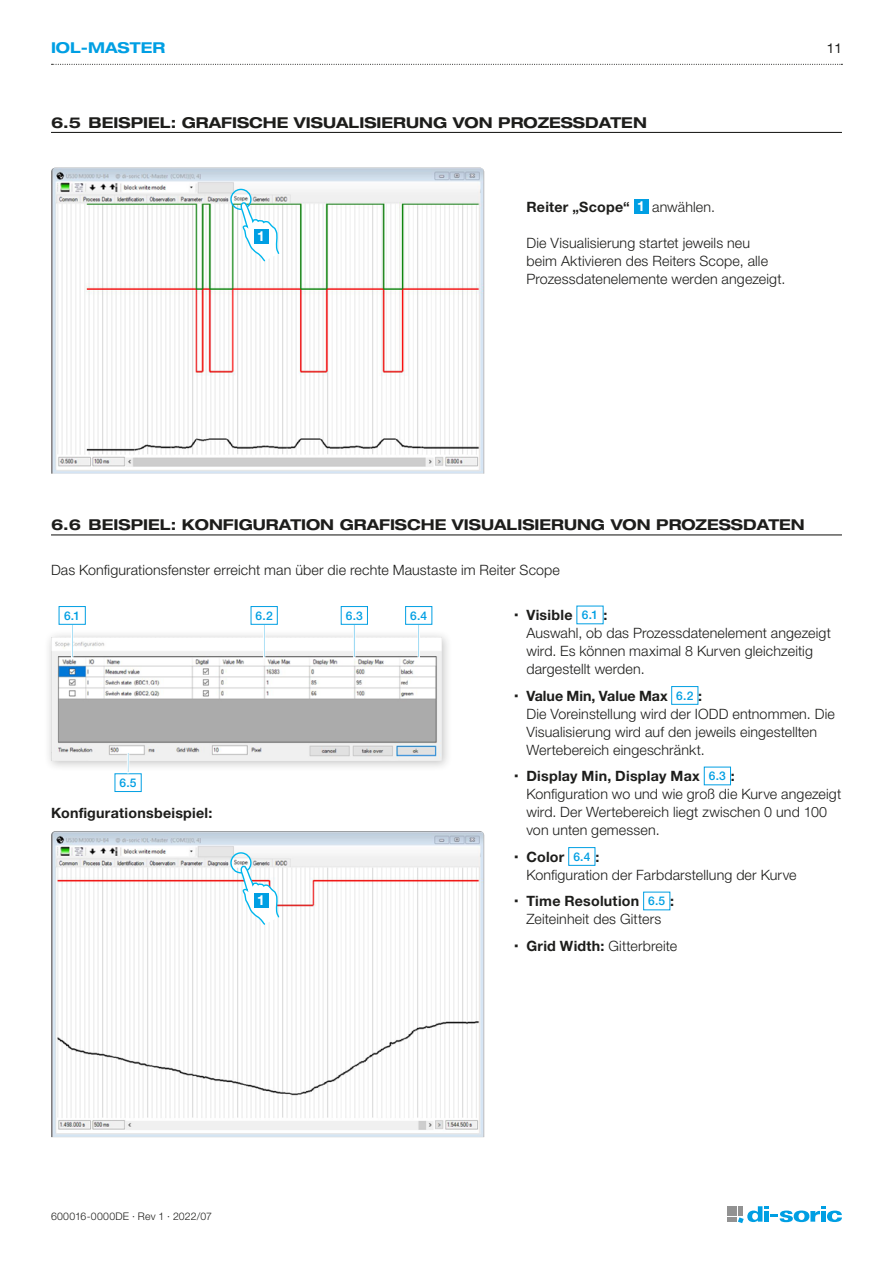
<style>
.page{position:relative;width:893px;height:1263px;background:#fff}
.page>*{position:absolute;margin:0;border:0;box-sizing:border-box;transform-origin:0 0}
.t1{font:700 expanded 15px "Helvetica Neue LTW1 G";color:#1d1d1b}
.t2{font:700 expanded 15px "Helvetica Neue LTW1 G";color:#009fe3}
.Aufzählung_blue_Squa{font:300 14.25px/18px "Helvetica Neue LTW1 G";letter-spacing:.01em;color:#1d1d1b}
.Copy{font:700 14.25px "Helvetica Neue LTW1 G";letter-spacing:.015em;color:#1d1d1b}
.Copy-2{font:700 14.25px "Helvetica Neue LTW1 G";letter-spacing:-.005em;color:#1d1d1b}
.Aufzählung_blue_Squa-2{font:700 14.25px "Helvetica Neue LTW1 G";letter-spacing:.015em;color:#1d1d1b}
.t3{font:700 13.8px "Helvetica Neue LTW1 G";color:#fff}
.t4{font:13.5px "Helvetica Neue LTW1 G";color:#1d1d1b}
.Beschriftung_Screens{font:500 12px "Helvetica Neue LTW1 G";color:#009fe3}
.t5{font:300 10.5px "Helvetica Neue LTW1 G";letter-spacing:.02em;color:#1d1d1b}
.s1{font-weight:700}
</style>
<div class="page">
<svg style="left:727px;top:1206px;width:115px;height:17px"></svg>
<div style="left:821px;top:1211px;width:5px;height:11px;background:#009fe3"></div>
<svg style="left:52px;top:64px;width:790px;height:1px"></svg>
<hr style="left:51px;top:132px;width:791px;height:1px;background:#1d1d1b">
<hr style="left:51px;top:534px;width:791px;height:1px;background:#1d1d1b">
<img style="left:51px;top:168px;width:433px;height:306px">
<div style="left:230px;top:189px;width:22px;height:21px;border:1px solid #00b6ed;border-radius:50%"></div>
<svg style="left:240px;top:201px;width:40px;height:61px"></svg>
<div style="left:254px;top:229px;width:14px;height:15px;background:#009fe3"></div>
<div style="left:634px;top:199px;width:14px;height:14px;background:#009fe3"></div>
<div style="left:44px;top:630px;width:409px;height:142px;background:#1d1d1b;opacity:.25"></div>
<img style="left:51px;top:637px;width:391px;height:81px">
<svg style="left:58px;top:606px;width:28px;height:53px"></svg>
<svg style="left:250px;top:606px;width:28px;height:53px"></svg>
<svg style="left:340px;top:606px;width:28px;height:53px"></svg>
<svg style="left:405px;top:606px;width:28px;height:53px"></svg>
<img style="left:51px;top:718px;width:391px;height:43px">
<svg style="left:114px;top:751px;width:28px;height:41px"></svg>
<svg style="left:576px;top:605px;width:28px;height:19px"></svg>
<svg style="left:671px;top:686px;width:28px;height:19px"></svg>
<svg style="left:703px;top:766px;width:28px;height:19px"></svg>
<svg style="left:568px;top:847px;width:28px;height:19px"></svg>
<svg style="left:643px;top:891px;width:28px;height:20px"></svg>
<img style="left:51px;top:831px;width:433px;height:306px">
<div style="left:230px;top:852px;width:22px;height:21px;border:1px solid #00b6ed;border-radius:50%"></div>
<svg style="left:240px;top:864px;width:40px;height:62px"></svg>
<div style="left:254px;top:893px;width:14px;height:14px;background:#009fe3"></div>
<p class="t2" style="left:51px;top:38px;width:116px">IOL-MASTER</p>
<p class="t4" style="left:827px;top:40px;width:17px">11</p>
<p class="t1" style="left:51px;top:112px;width:597px">6.5 BEISPIEL: GRAFISCHE VISUALISIERUNG VON PROZESSDATEN</p>
<p class="t3" style="left:257px;top:228px;width:9px">1</p>
<p class="Aufzählung_blue_Squa-2" style="left:526px;top:198px;width:105px">Reiter „Scope“</p>
<p class="t3" style="left:637px;top:198px;width:9px">1</p>
<p class="Aufzählung_blue_Squa" style="left:652px;top:198px;width:64px">anwählen.</p>
<p class="Aufzählung_blue_Squa" style="left:526px;top:234px;width:260px">Die Visualisierung startet jeweils neu<br>beim Aktivieren des Reiters Scope, alle<br>Prozessdatenelemente werden angezeigt.</p>
<p class="t1" style="left:51px;top:515px;width:755px">6.6 BEISPIEL: KONFIGURATION GRAFISCHE VISUALISIERUNG VON PROZESSDATEN</p>
<p class="Aufzählung_blue_Squa" style="left:51px;top:560px;width:510px">Das Konfigurationsfenster erreicht man über die rechte Maustaste im Reiter Scope</p>
<p class="Beschriftung_Screens" style="left:64px;top:608px;width:18px">6.1</p>
<p class="Copy" style="left:526px;top:606px;width:48px">Visible</p>
<p class="Beschriftung_Screens" style="left:582px;top:608px;width:18px">6.1</p>
<p class="Beschriftung_Screens" style="left:256px;top:608px;width:19px">6.2</p>
<p class="Beschriftung_Screens" style="left:346px;top:608px;width:19px">6.3</p>
<p class="Beschriftung_Screens" style="left:410px;top:608px;width:19px">6.4</p>
<p class="Aufzählung_blue_Squa" style="left:526px;top:606px;width:306px;text-indent:77px"><span class="s1">:<br></span>Auswahl, ob das Prozessdatenelement angezeigt wird. Es können maximal 8 Kurven gleichzeitig dargestellt werden.</p>
<p class="Copy-2" style="left:526px;top:687px;width:143px">Value Min, Value Max</p>
<p class="Beschriftung_Screens" style="left:676px;top:688px;width:19px">6.2</p>
<p class="Aufzählung_blue_Squa" style="left:526px;top:687px;width:310px;text-indent:172px"><span class="s1">:<br></span>Die Voreinstellung wird der IODD entnommen. Die Visualisierung wird auf den jeweils eingestellten Wertebereich eingeschränkt.</p>
<p class="Copy" style="left:526px;top:768px;width:175px">Display Min, Display Max</p>
<p class="Beschriftung_Screens" style="left:709px;top:769px;width:19px">6.3</p>
<p class="Aufzählung_blue_Squa" style="left:526px;top:767px;width:316px;text-indent:204px"><span class="s1">:<br></span>Konfiguration wo und wie groß die Kurve angezeigt wird. Der Wertebereich liegt zwischen 0 und 100 von unten gemessen.</p>
<p class="Copy" style="left:526px;top:848px;width:39px">Color</p>
<p class="Beschriftung_Screens" style="left:573px;top:849px;width:19px">6.4</p>
<p class="Beschriftung_Screens" style="left:120px;top:775px;width:19px">6.5</p>
<p class="Copy" style="left:51px;top:804px;width:163px">Konfigurationsbeispiel:</p>
<p class="Aufzählung_blue_Squa" style="left:526px;top:848px;width:272px;text-indent:69px"><span class="s1">:<br></span>Konfiguration der Farbdarstellung der Kurve</p>
<p class="Copy" style="left:526px;top:893px;width:114px">Time Resolution</p>
<p class="Beschriftung_Screens" style="left:648px;top:894px;width:19px">6.5</p>
<p class="Copy" style="left:670px;top:893px;width:5px">:</p>
<p class="Aufzählung_blue_Squa" style="left:526px;top:910px;width:136px">Zeiteinheit des Gitters</p>
<p class="Aufzählung_blue_Squa" style="left:526px;top:937px;width:152px"><span class="s1">Grid Width:</span> Gitterbreite</p>
<p class="t3" style="left:257px;top:891px;width:9px">1</p>
<p class="t5" style="left:51px;top:1210px;width:162px">600016-0000DE · Rev 1 · 2022/07</p>
</div>
